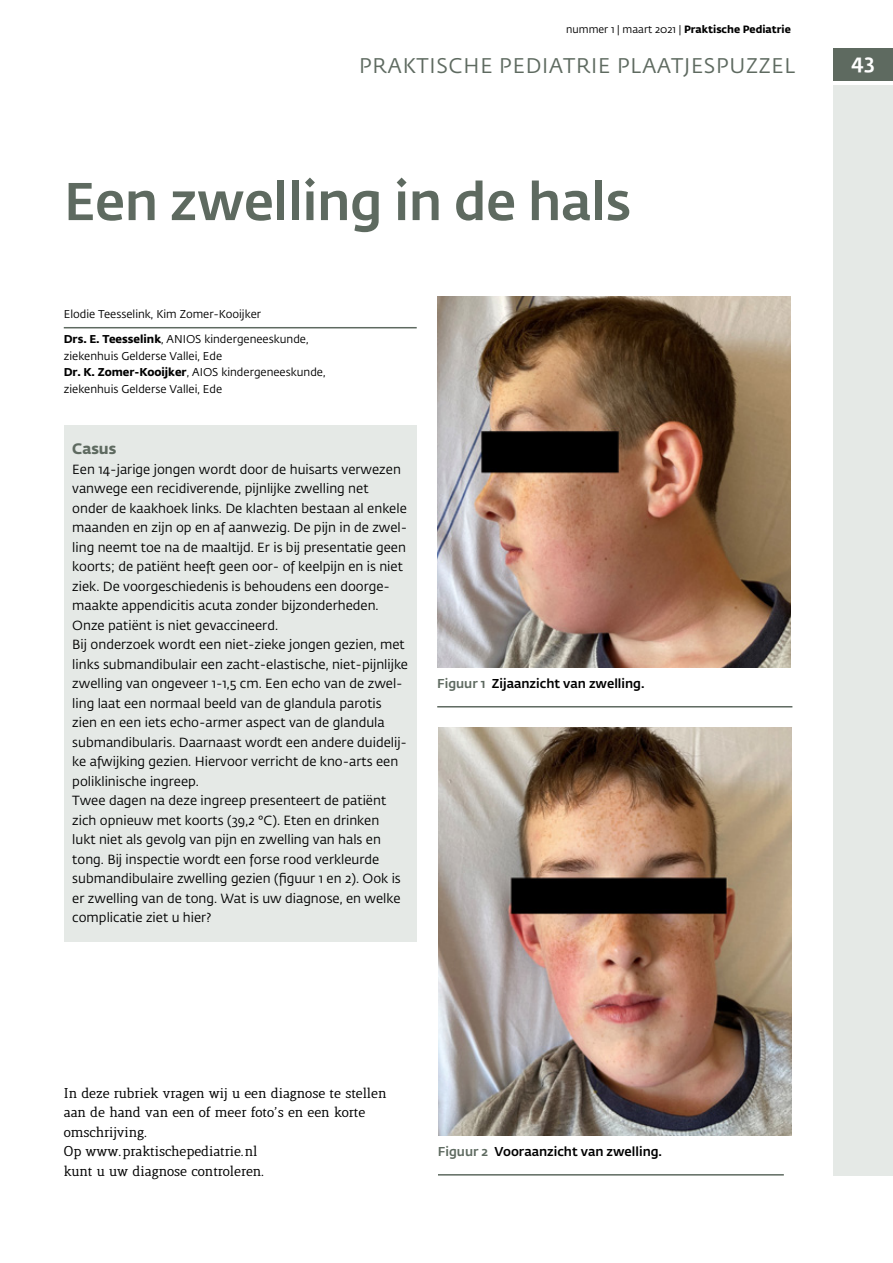
<style>
.page{position:relative;width:893px;height:1263px;background:#fff}
.page>*{position:absolute;margin:0;border:0;box-sizing:border-box;transform-origin:0 0}
.t1{font:500 52.5px "Fedra Sans Std";letter-spacing:-.005em;color:#5e6a60}
.t2{font:21px "Fedra Sans Std";letter-spacing:.035em;color:#5e6a60}
.t3{font:21px "Fedra Sans Medium SC";color:#fff}
.t4{font:700 15px "Fedra Sans Std";color:#5e6a60}
.t5{font:13.65px/19.5px "Lenga";color:#000}
.t6{font:13.2px/19.5px "Fedra Sans Std";color:#000}
.t7{font:500 12.75px "Fedra Sans Std";color:#000}
.t8{font:11.25px/16.5px "Fedra Sans Std";color:#000}
.t9{font:700 10.5px "Fedra Sans Std";color:#000}
.s1{font-weight:400}
.s2{font-weight:700}
.s3{color:#5e6a60}
</style>
<div class="page">
<hr style="left:64px;top:327px;width:353px;height:1px;background:#5e6a60">
<div style="left:64px;top:425px;width:353px;height:42px;background:#e5e9e6"></div>
<div style="left:64px;top:454px;width:353px;height:195px;background:#e5e9e6"></div>
<div style="left:64px;top:629px;width:353px;height:176px;background:#e5e9e6"></div>
<div style="left:64px;top:785px;width:353px;height:157px;background:#e5e9e6"></div>
<img style="left:439px;top:728px;width:353px;height:408px">
<hr style="left:438px;top:1174px;width:346px;height:1px;background:#5e6a60">
<img style="left:438px;top:297px;width:353px;height:371px">
<hr style="left:437px;top:706px;width:355px;height:1px;background:#5e6a60">
<div style="left:833px;top:85px;width:60px;height:1091px;background:#e5e9e6"></div>
<div style="left:833px;top:48px;width:60px;height:33px;background:#5e6a60"></div>
<p class="t9" style="left:566px;top:22px;width:226px"><span class="s1">nummer 1 | maart 2021 |</span> Praktische Pediatrie</p>
<h2 class="t2" style="left:359px;top:53px;width:437px">PRAKTISCHE PEDIATRIE PLAATJESPUZZEL</h2>
<h2 class="t3" style="left:852px;top:50px;width:25px">43</h2>
<h1 class="t1" style="left:64px;top:169px;width:569px">Een zwelling in de hals</h1>
<p class="t8" style="left:64px;top:306px;width:199px">Elodie Teesselink, Kim Zomer-Kooijker</p>
<p class="t8" style="left:64px;top:331px;width:263px"><span class="s2">Drs. E. Teesselink</span>, ANIOS kindergeneeskunde, ziekenhuis Gelderse Vallei, Ede<br><span class="s2">Dr. K. Zomer-Kooijker</span>, AIOS kindergeneeskunde, ziekenhuis Gelderse Vallei, Ede</p>
<p class="t4" style="left:72px;top:439px;width:46px">Casus</p>
<p class="t6" style="left:72px;top:459px;width:337px">Een 14-jarige jongen wordt door de huisarts verwezen vanwege een recidiverende, pijnlijke zwelling net<br>onder de kaakhoek links. De klachten bestaan al enkele maanden en zijn op en af aanwezig. De pijn in de zwel&shy;ling neemt toe na de maaltijd. Er is bij presentatie geen koorts; de patiënt heeft geen oor- of keelpijn en is niet ziek. De voorgeschiedenis is behoudens een doorge&shy;maakte appendicitis acuta zonder bijzonderheden.<br>Onze patiënt is niet gevaccineerd.<br>Bij onderzoek wordt een niet-zieke jongen gezien, met links submandibulair een zacht-elastische, niet-pijnlijke zwelling van ongeveer 1-1,5 cm. Een echo van de zwel&shy;ling laat een normaal beeld van de glandula parotis zien en een iets echo-armer aspect van de glandula submandibularis. Daarnaast wordt een andere duidelij&shy;ke afwijking gezien. Hiervoor verricht de kno-arts een poliklinische ingreep.<br>Twee dagen na deze ingreep presenteert de patiënt zich opnieuw met koorts (39,2 °C). Eten en drinken<br>lukt niet als gevolg van pijn en zwelling van hals en tong. Bij inspectie wordt een forse rood verkleurde submandibulaire zwelling gezien (figuur 1 en 2). Ook is er zwelling van de tong. Wat is uw diagnose, en welke complicatie ziet u hier?</p>
<p class="t7" style="left:437px;top:676px;width:209px"><span class="s3">Figuur 1</span> Zijaanzicht van zwelling.</p>
<p class="t5" style="left:64px;top:1084px;width:324px">In deze rubriek vragen wij u een diagnose te stellen aan de hand van een of meer foto’s en een korte omschrijving.<br>Op www.praktischepediatrie.nl<br>kunt u uw diagnose controleren.</p>
<p class="t7" style="left:438px;top:1144px;width:226px"><span class="s3">Figuur 2</span> Vooraanzicht van zwelling.</p>
</div>
